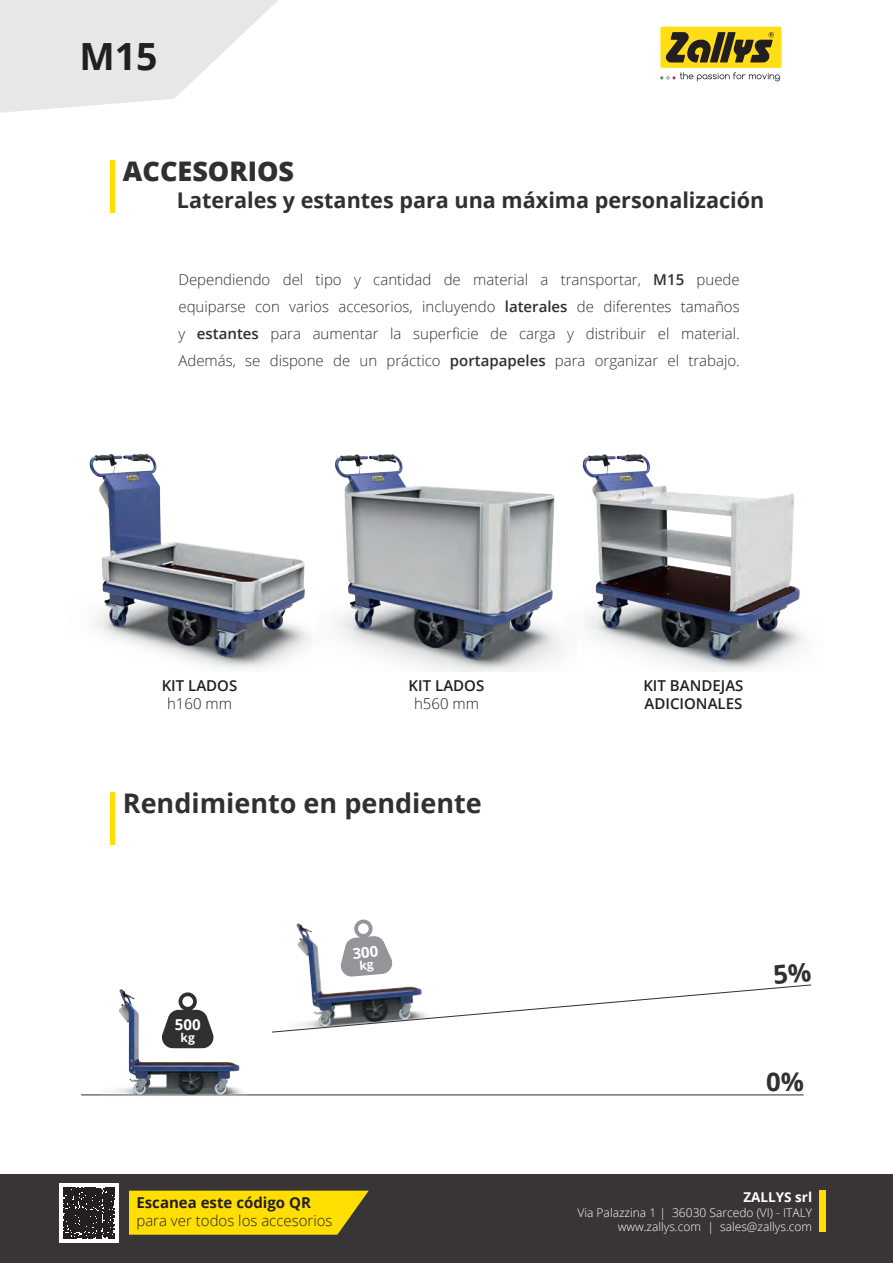
<style>
.page{position:relative;width:893px;height:1263px;background:#fff}
.page>*{position:absolute;margin:0;border:0;box-sizing:border-box;transform-origin:0 0}
.t1{font:700 37.5px "Open Sans";color:#231f20}
.t2{font:700 27px "Open Sans";color:#312f30}
.t3{font:800 27px "Open Sans";color:#312f30}
.t4{font:700 25.8px "Open Sans";color:#312f30}
.t5{font:700 21.6px "Open Sans";color:#312f30}
.t6{font:700 15.15px "Open Sans";color:#fff}
.t7{font:300 15px "Open Sans";color:#312f30}
.t8{font:600 15px "Open Sans";color:#231f20}
.t9{font:300 15px "Open Sans";color:#231f20}
.t10{font:700 15px "Open Sans";color:#231f20}
.t11{font:700 13.5px "Open Sans";color:#fff}
.t12{font:300 12px "Open Sans";color:#fff}
.t13{font:700 12px "Open Sans";color:#fff}
.s1{font-weight:600}
</style>
<div class="page">
<div style="left:0;top:1175px;width:893px;height:88px;background:#393536"></div>
<img style="left:335px;top:454px;width:229px;height:217px">
<img style="left:89px;top:453px;width:222px;height:216px">
<img style="left:582px;top:454px;width:223px;height:217px">
<div style="left:110px;top:792px;width:5px;height:53px;background:#ffdf01"></div>
<div style="left:110px;top:161px;width:5px;height:52px;background:#ffdf01"></div>
<svg style="left:660px;top:72px;width:120px;height:9px"></svg>
<div style="left:660px;top:27px;width:121px;height:41px;background:#ffdd17;border-radius:2px"></div>
<svg style="left:666px;top:32px;width:108px;height:31px"></svg>
<div style="left:820px;top:1189px;width:6px;height:42px;background:#ffdf01"></div>
<svg style="left:0;top:0;width:278px;height:113px"></svg>
<hr style="left:81px;top:1094px;width:722px;height:1px;background:#312f30">
<img style="left:100px;top:989px;width:154px;height:107px">
<svg style="left:161px;top:992px;width:53px;height:56px"></svg>
<div style="left:59px;top:1183px;width:60px;height:59px;background:#fff"></div>
<svg style="left:63px;top:1187px;width:51px;height:51px"></svg>
<svg style="left:129px;top:1191px;width:240px;height:44px"></svg>
<svg style="left:272px;top:919px;width:539px;height:114px"></svg>
<p class="t1" style="left:79px;top:30px;width:80px">M15</p>
<p class="t3" style="left:123px;top:151px;width:173px">ACCESORIOS</p>
<p class="t5" style="left:177px;top:185px;width:589px">Laterales y estantes para una máxima personalización</p>
<p class="t7" style="left:178px;top:270px;width:563px">Dependiendo del tipo y cantidad de material a transportar, <span class="s1">M15</span> puede</p>
<p class="t7" style="left:178px;top:297px;width:563px">equiparse con varios accesorios, incluyendo <span class="s1">laterales</span> de diferentes tamaños</p>
<p class="t7" style="left:178px;top:324px;width:563px">y <span class="s1">estantes</span> para aumentar la superficie de carga y distribuir el material.</p>
<p class="t7" style="left:178px;top:351px;width:563px">Además, se dispone de un práctico <span class="s1">portapapeles</span> para organizar el trabajo.</p>
<p class="t8" style="left:162px;top:675px;width:77px">KIT LADOS</p>
<p class="t9" style="left:167px;top:693px;width:66px">h160 mm</p>
<p class="t8" style="left:409px;top:675px;width:77px">KIT LADOS</p>
<p class="t9" style="left:414px;top:693px;width:66px">h560 mm</p>
<p class="t2" style="left:123px;top:784px;width:360px">Rendimiento en pendiente</p>
<p class="t6" style="left:175px;top:1014px;width:27px">500</p>
<p class="t13" style="left:181px;top:1029px;width:16px">kg</p>
<p class="t10" style="left:136px;top:1192px;width:176px">Escanea este código QR</p>
<p class="t9" style="left:136px;top:1210px;width:198px">para ver todos los accesorios</p>
<p class="t8" style="left:643px;top:675px;width:102px">KIT BANDEJAS</p>
<p class="t8" style="left:644px;top:693px;width:99px">ADICIONALES</p>
<p class="t4" style="left:766px;top:1063px;width:39px">0%</p>
<p class="t11" style="left:743px;top:1188px;width:70px">ZALLYS srl</p>
<p class="t12" style="left:577px;top:1204px;width:236px">Via Palazzina 1 | 36030 Sarcedo (VI) - ITALY</p>
<p class="t12" style="left:618px;top:1218px;width:196px">www.zallys.com | sales@zallys.com</p>
</div>
